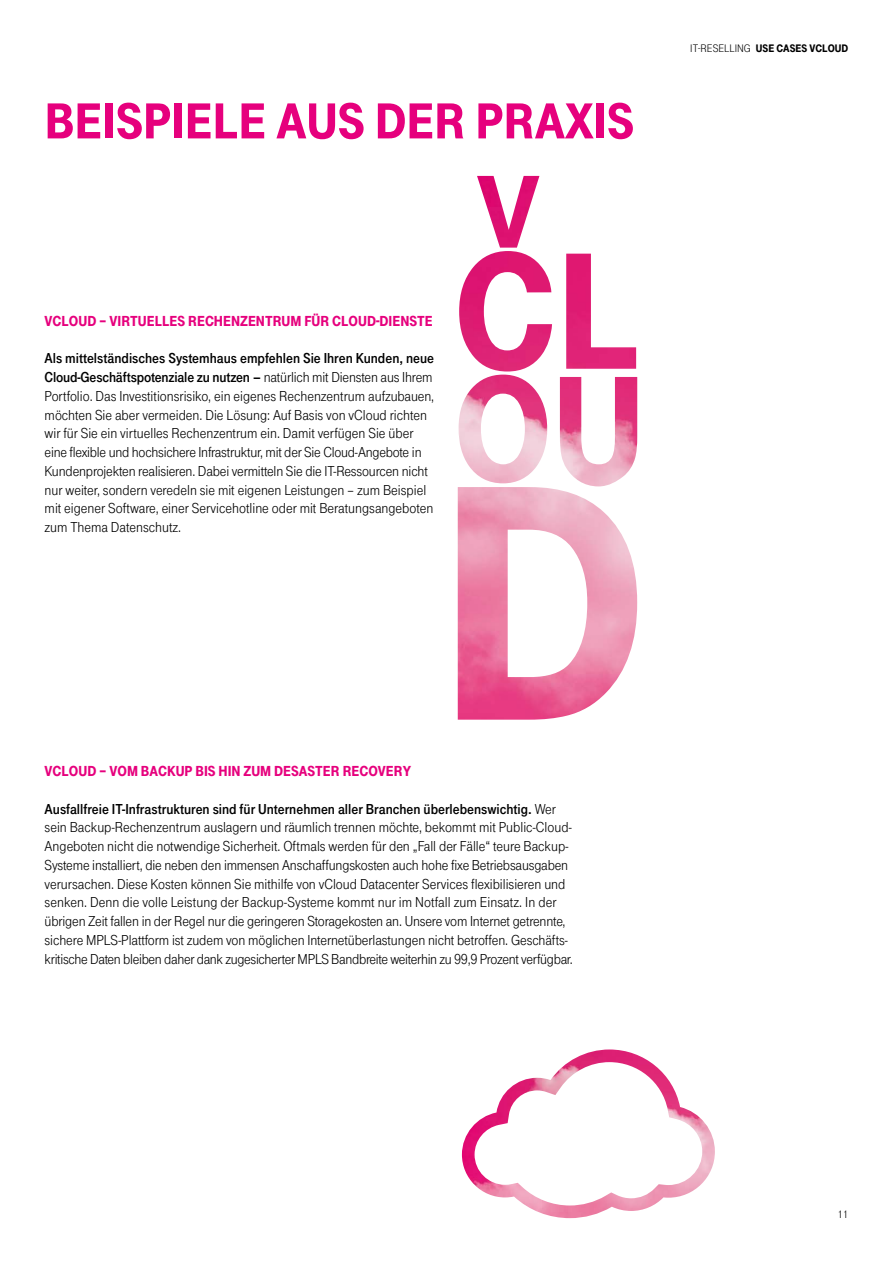
<style>
.page{position:relative;width:893px;height:1263px;background:#fff}
.page>*{position:absolute;margin:0;border:0;box-sizing:border-box;transform-origin:0 0}
.t1{font:900 52.5px "Tele Grotesk Headline";color:#e6007d}
.t2{font:15px/18.8px "Tele Grotesk Norm";letter-spacing:-.005em;color:#000}
.t3{font:15px/18.8px "Tele Grotesk Fett";color:#000}
.t4{font:900 15px "Tele Grotesk Headline";color:#e6007d}
.t5{font:11.25px "Tele Grotesk Headline";color:#000}
.t6{font:900 11.25px "Tele Grotesk Headline";color:#000}
.t7{font:11.25px "Tele Grotesk Norm";color:#000}
.s1{font-weight:900}
.s2{font-family:"Tele Grotesk Norm"}
</style>
<div class="page">
<img style="left:458px;top:176px;width:179px;height:544px">
<img style="left:462px;top:1049px;width:253px;height:169px">
<h1 class="t1" style="left:45px;top:92px;width:26px">BEISPIELE</h1>
<h1 class="t1" style="left:276px;top:92px;width:129px">AUS DER</h1>
<h1 class="t1" style="left:475px;top:92px;width:138px">PRAXIS</h1>
<p class="t5" style="left:690px;top:42px;width:73px">IT-RESELLING <span class="s1">USE</span></p>
<p class="t6" style="left:776px;top:42px;width:20px">CASES</p>
<p class="t6" style="left:809px;top:42px;width:8px">VCLO</p>
<p class="t6" style="left:835px;top:42px;width:14px">UD</p>
<p class="t4" style="left:45px;top:313px;width:111px">VCLOUD – VIRTUELLES</p>
<p class="t4" style="left:188px;top:313px;width:19px">RECHE</p>
<p class="t4" style="left:231px;top:313px;width:83px">NZENTRUM FÜR</p>
<p class="t4" style="left:332px;top:313px;width:86px">CLOUD-DIENSTE</p>
<p class="t3" style="left:45px;top:349px;width:391px">Als mittelständisches Systemhaus empfehlen Sie Ihren Kunden, neue<br>Cloud-Geschäftspotenziale zu nutzen – <span class="s2">natürlich mit Diensten aus Ihrem</span></p>
<p class="t2" style="left:45px;top:387px;width:391px">Portfolio. Das Investitionsrisiko, ein eigenes Rechenzentrum aufzubauen, möchten Sie aber vermeiden. Die Lösung: Auf Basis von vCloud richten wir für Sie ein virtuelles Rechenzentrum ein. Damit verfügen Sie über eine flexible und hochsichere Infrastruktur, mit der Sie Cloud-Angebote in Kundenprojekten realisieren. Dabei vermitteln Sie die IT-Ressourcen nicht nur weiter, sondern veredeln sie mit eigenen Leistungen – zum Beispiel mit eigener Software, einer Servicehotline oder mit Beratungsangeboten zum Thema Datenschutz.</p>
<p class="t4" style="left:45px;top:763px;width:272px">VCLOUD – VOM BACKUP BIS HI N ZUM DESASTER</p>
<p class="t4" style="left:343px;top:763px;width:70px">RECOVERY</p>
<p class="t3" style="left:45px;top:799px;width:513px">Ausfallfreie IT-Infrastrukturen sind für Unternehmen aller Branchen überlebenswichtig. <span class="s2">Wer</span></p>
<p class="t2" style="left:45px;top:818px;width:530px">sein Backup-Rechenzentrum auslagern und räumlich trennen möchte, bekommt mit Public-Cloud-Angeboten nicht die notwendige Sicherheit. Oftmals werden für den „Fall der Fälle“ teure Backup-Systeme installiert, die neben den immensen Anschaffungskosten auch hohe fixe Betriebsausgaben verursachen. Diese Kosten können Sie mithilfe von vCloud Datacenter Services flexibilisieren und senken. Denn die volle Leistung der Backup-Systeme kommt nur im Notfall zum Einsatz. In der übrigen Zeit fallen in der Regel nur die geringeren Storagekosten an. Unsere vom Internet getrennte, sichere MPLS-Plattform ist zudem von möglichen Internetüberlastungen nicht betroffen. Geschäfts&shy;kritische Daten bleiben daher dank zugesicherter MPLS Bandbreite weiterhin zu 99,9 Prozent verfügbar.</p>
<p class="t7" style="left:838px;top:1208px;width:12px">11</p>
</div>
